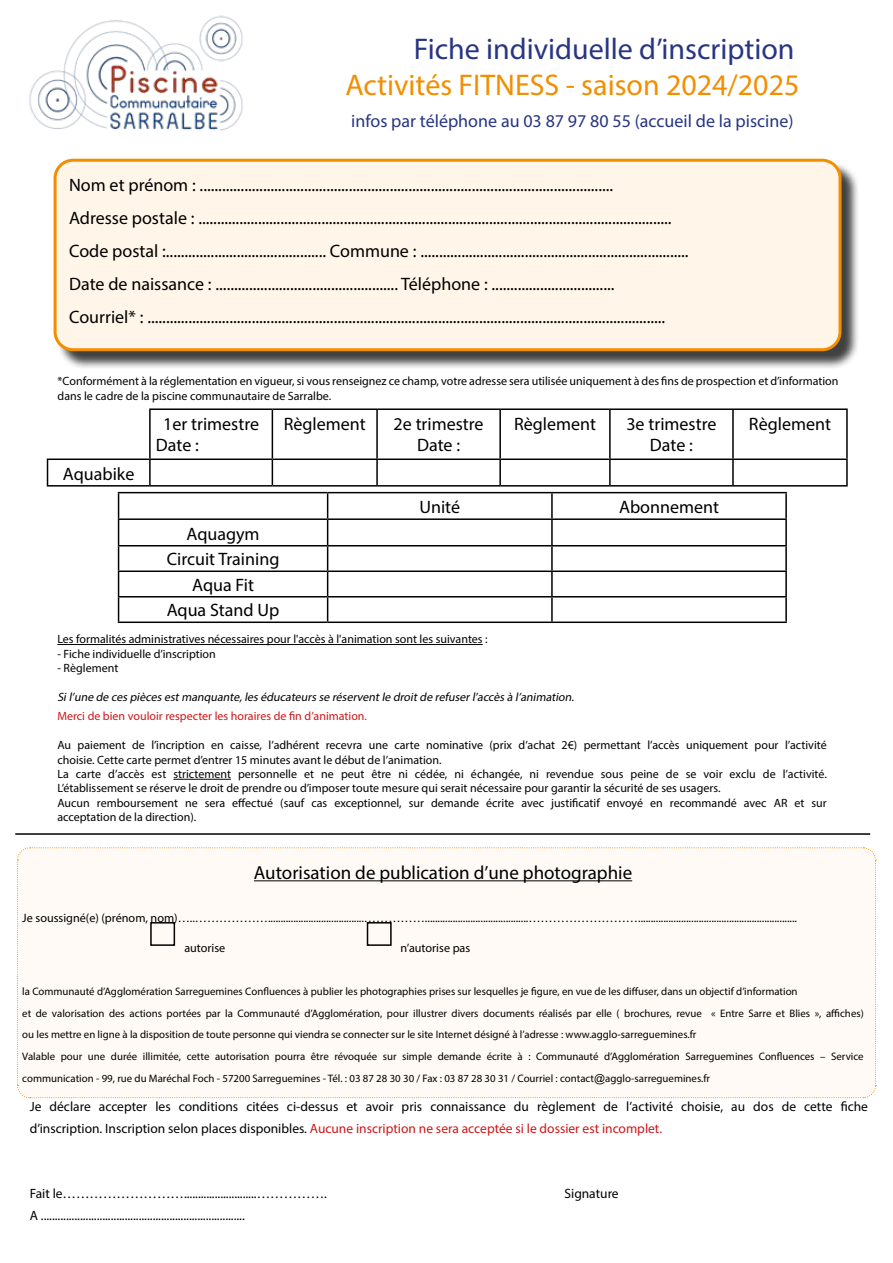
<style>
.page{position:relative;width:893px;height:1263px;background:#fff}
.page>*{position:absolute;margin:0;border:0;box-sizing:border-box;transform-origin:0 0}
.t1{font:30px "Myriad Pro";color:#f28e00}
.t2{font:30px "Myriad Pro";color:#283583}
.t3{font:18.9px "Myriad Pro";color:#000}
.t4{font:18px/33px "Myriad Pro";color:#000;text-align:center}
.t5{font:18px "Myriad Pro";color:#283583}
.t6{font:13.5px/21.6px "Myriad Pro";color:#000}
.t7{font:12.15px "Myriad Pro";color:#000}
.t8{font:12px/14.4px "Myriad Pro";color:#000}
.t9{font:italic 12px "Myriad Pro";color:#000}
.t10{font:12px "Myriad Pro";color:#cd1719}
.t11{font:10.8px/21.6px "Myriad Pro";color:#000}
.s1{font-family:"Arial"}
.s2{color:#cd1719}
</style>
<div class="page">
<div style="left:17px;top:847px;width:859px;height:252px;background:#fffaf5"></div>
<div style="left:56px;top:161px;width:804px;height:209px;background:#000;opacity:.75"></div>
<div style="left:55px;top:160px;width:785px;height:190px;background:#fff5e9;border-radius:18px"></div>
<div style="left:54px;top:159px;width:787px;height:192px;border:3px solid #f28e00;border-radius:18px"></div>
<hr style="left:254px;top:880px;width:378px;height:1px;background:#000">
<hr style="left:15px;top:833px;width:855px;height:2px;background:#000">
<hr style="left:149px;top:408px;width:123px;height:2px;background:#000">
<hr style="left:272px;top:408px;width:105px;height:2px;background:#000">
<hr style="left:272px;top:410px;width:1px;height:48px;background:#000">
<hr style="left:377px;top:408px;width:123px;height:2px;background:#000">
<hr style="left:376px;top:410px;width:2px;height:48px;background:#000">
<hr style="left:500px;top:408px;width:110px;height:2px;background:#000">
<hr style="left:499px;top:410px;width:2px;height:48px;background:#000">
<hr style="left:610px;top:408px;width:123px;height:2px;background:#000">
<hr style="left:609px;top:410px;width:2px;height:48px;background:#000">
<hr style="left:733px;top:408px;width:115px;height:2px;background:#000">
<hr style="left:732px;top:410px;width:2px;height:48px;background:#000">
<hr style="left:846px;top:410px;width:2px;height:48px;background:#000">
<svg style="left:47px;top:460px;width:1px;height:25px"></svg>
<hr style="left:150px;top:458px;width:122px;height:2px;background:#000">
<hr style="left:149px;top:460px;width:2px;height:25px;background:#000">
<hr style="left:272px;top:458px;width:105px;height:2px;background:#000">
<svg style="left:272px;top:460px;width:1px;height:25px"></svg>
<hr style="left:377px;top:458px;width:123px;height:2px;background:#000">
<hr style="left:376px;top:460px;width:2px;height:25px;background:#000">
<hr style="left:500px;top:458px;width:110px;height:2px;background:#000">
<hr style="left:499px;top:460px;width:2px;height:25px;background:#000">
<hr style="left:610px;top:458px;width:123px;height:2px;background:#000">
<hr style="left:609px;top:460px;width:2px;height:25px;background:#000">
<hr style="left:733px;top:458px;width:115px;height:2px;background:#000">
<hr style="left:732px;top:460px;width:2px;height:25px;background:#000">
<hr style="left:846px;top:460px;width:2px;height:25px;background:#000">
<hr style="left:47px;top:485px;width:103px;height:2px;background:#000">
<hr style="left:150px;top:485px;width:122px;height:2px;background:#000">
<hr style="left:272px;top:485px;width:105px;height:2px;background:#000">
<hr style="left:377px;top:485px;width:123px;height:2px;background:#000">
<hr style="left:500px;top:485px;width:110px;height:2px;background:#000">
<hr style="left:610px;top:485px;width:123px;height:2px;background:#000">
<hr style="left:733px;top:485px;width:115px;height:2px;background:#000">
<hr style="left:149px;top:410px;width:2px;height:48px;background:#000">
<hr style="left:47px;top:458px;width:103px;height:2px;background:#000">
<hr style="left:57px;top:644px;width:426px;height:1px;background:#000">
<hr style="left:173px;top:779px;width:58px;height:1px;background:#000">
<img style="left:29px;top:15px;width:214px;height:116px">
<hr style="left:118px;top:492px;width:210px;height:1px;background:#000">
<hr style="left:328px;top:492px;width:224px;height:1px;background:#000">
<hr style="left:552px;top:492px;width:235px;height:1px;background:#000">
<hr style="left:551px;top:493px;width:2px;height:25px;background:#000">
<hr style="left:785px;top:493px;width:2px;height:25px;background:#000">
<hr style="left:118px;top:518px;width:210px;height:2px;background:#000">
<hr style="left:328px;top:518px;width:224px;height:2px;background:#000">
<hr style="left:552px;top:518px;width:235px;height:2px;background:#000">
<hr style="left:551px;top:520px;width:2px;height:25px;background:#000">
<hr style="left:785px;top:520px;width:2px;height:25px;background:#000">
<hr style="left:118px;top:545px;width:210px;height:1px;background:#000">
<hr style="left:328px;top:545px;width:224px;height:1px;background:#000">
<hr style="left:552px;top:545px;width:235px;height:1px;background:#000">
<hr style="left:551px;top:546px;width:2px;height:24px;background:#000">
<hr style="left:785px;top:546px;width:2px;height:24px;background:#000">
<hr style="left:118px;top:570px;width:210px;height:2px;background:#000">
<hr style="left:328px;top:570px;width:224px;height:2px;background:#000">
<hr style="left:552px;top:570px;width:235px;height:2px;background:#000">
<hr style="left:551px;top:572px;width:2px;height:24px;background:#000">
<hr style="left:785px;top:572px;width:2px;height:24px;background:#000">
<hr style="left:118px;top:596px;width:210px;height:1px;background:#000">
<svg style="left:118px;top:493px;width:1px;height:128px"></svg>
<hr style="left:328px;top:596px;width:224px;height:1px;background:#000">
<svg style="left:327px;top:493px;width:1px;height:128px"></svg>
<hr style="left:552px;top:596px;width:235px;height:1px;background:#000">
<hr style="left:551px;top:597px;width:2px;height:24px;background:#000">
<hr style="left:785px;top:597px;width:2px;height:24px;background:#000">
<hr style="left:118px;top:621px;width:210px;height:2px;background:#000">
<hr style="left:328px;top:621px;width:224px;height:2px;background:#000">
<hr style="left:552px;top:621px;width:235px;height:2px;background:#000">
<div style="left:150px;top:922px;width:25px;height:24px;border:2px solid #000"></div>
<div style="left:367px;top:922px;width:25px;height:24px;border:2px solid #000"></div>
<h1 class="t2" style="left:414px;top:31px;width:382px">Fiche individuelle d’inscription</h1>
<h1 class="t1" style="left:345px;top:67px;width:456px">Activités FITNESS - saison 2024/2025</h1>
<h3 class="t5" style="left:351px;top:110px;width:444px">infos par téléphone au 03 87 97 80 55 (accueil de la piscine)</h3>
<p class="t4" style="left:69px;top:168px;width:621px;text-align:left">Nom et prénom : ...............................................................................................................<br>Adresse postale : ...............................................................................................................................<br>Code postal :........................................... Commune : ........................................................................<br>Date de naissance : ................................................. Téléphone : .................................<br>Courriel* : ...........................................................................................................................................</p>
<p class="t8" style="left:58px;top:374px;width:782px">*Conformément à la réglementation en vigueur, si vous renseignez ce champ, votre adresse sera utilisée uniquement à des fins de prospection et d’information dans le cadre de la piscine communautaire de Sarralbe.</p>
<h3 class="t4" style="left:63px;top:457px;width:73px">Aquabike</h3>
<h3 class="t4" style="left:156px;top:413px;width:105px;line-height:21.6px;text-align:left;text-indent:7px">1er trimestre<br>Date :</h3>
<h3 class="t4" style="left:284px;top:407px;width:84px">Règlement</h3>
<h3 class="t4" style="left:394px;top:413px;width:92px;line-height:21.6px">2e trimestre<br>Date :</h3>
<h3 class="t4" style="left:514px;top:407px;width:84px">Règlement</h3>
<h3 class="t4" style="left:626px;top:413px;width:92px;line-height:21.6px">3e trimestre<br>Date :</h3>
<h3 class="t4" style="left:749px;top:407px;width:84px">Règlement</h3>
<h3 class="t4" style="left:167px;top:521px;width:114px;line-height:25.5px">Aquagym<br>Circuit Training<br>Aqua Fit<br>Aqua Stand Up</h3>
<h3 class="t4" style="left:419px;top:490px;width:42px">Unité</h3>
<h3 class="t4" style="left:619px;top:490px;width:101px">Abonnement</h3>
<p class="t8" style="left:57px;top:632px;width:432px">Les formalités administratives nécessaires pour l'accès à l'animation sont les suivantes :</p>
<p class="t8" style="left:57px;top:646px;width:160px">- Fiche individuelle d’inscription</p>
<p class="t8" style="left:57px;top:661px;width:62px">- Règlement</p>
<p class="t9" style="left:57px;top:689px;width:521px">Sil’une de ces pièces estmanquante,les éducateurs se réserventle droitde refuserl’accès à l’animation.</p>
<p class="t10" style="left:57px;top:709px;width:311px">Merci de bien vouloir respecter les horaires de fin d’animation.</p>
<p class="t8" style="left:57px;top:738px;width:771px">Au paiement de l’incription en caisse, l’adhérent recevra une carte nominative (prix d’achat 2€) permettant l’accès uniquement pour l’activité choisie. Cette carte permet d’entrer 15 minutes avant le début de l’animation.<br>La carte d’accès est strictement personnelle et ne peut être ni cédée, ni échangée, ni revendue sous peine de se voir exclu de l’activité.<br>L’établissement se réserve le droit de prendre ou d’imposer toute mesure qui serait nécessaire pour garantir la sécurité de ses usagers.<br>Aucun remboursement ne sera effectué (sauf cas exceptionnel, sur demande écrite avec justificatif envoyé en recommandé avec AR et sur acceptation de la direction).</p>
<h2 class="t3" style="left:254px;top:861px;width:380px">Autorisation de publication d’une photographie</h2>
<p class="t7" style="left:22px;top:911px;width:776px">Je soussigné(e) (prénom, nom)…..………………......................................…………….........................................………………………...............................................................</p>
<p class="t7" style="left:184px;top:940px;width:43px">autorise</p>
<p class="t7" style="left:400px;top:940px;width:71px">n’autorise pas</p>
<p class="t11" style="left:22px;top:980px;width:843px">la Communauté d’Agglomération Sarreguemines Confluences à publier les photographies prises sur lesquelles je figure, en vue de les diffuser, dans un objectif d’information<br>et de valorisation des actions portées par la Communauté d’Agglomération, pour illustrer divers documents réalisés par elle ( brochures, revue « Entre Sarre et Blies », affiches) ou les mettre en ligne à la disposition de toute personne qui viendra se connecter sur le site Internet désigné à l’adresse : www.agglo-sarreguemines.fr<br>Valable pour une durée illimitée, cette autorisation pourra être révoquée sur simple demande écrite à : Communauté d’Agglomération Sarreguemines Confluences – Service communication - 99, rue du Maréchal Foch - 57200 Sarreguemines - Tél. : 03 87 28 30 30 / Fax : 03 87 28 30 31 / Courriel : contact<span class="s1">@</span>agglo-sarreguemines.fr</p>
<p class="t6" style="left:30px;top:1096px;width:840px">Je déclare accepter les conditions citées ci-dessus et avoir pris connaissance du règlement de l’activité choisie, au dos de cette fiche d’inscription. Inscription selon places disponibles. <span class="s2">Aucune inscription ne sera acceptée si le dossier est incomplet.</span></p>
<p class="t6" style="left:30px;top:1182px;width:299px">Fait le………………………..........................…………….</p>
<p class="t6" style="left:565px;top:1182px;width:56px">Signature</p>
<p class="t6" style="left:30px;top:1204px;width:217px">A .........................................................................</p>
</div>
